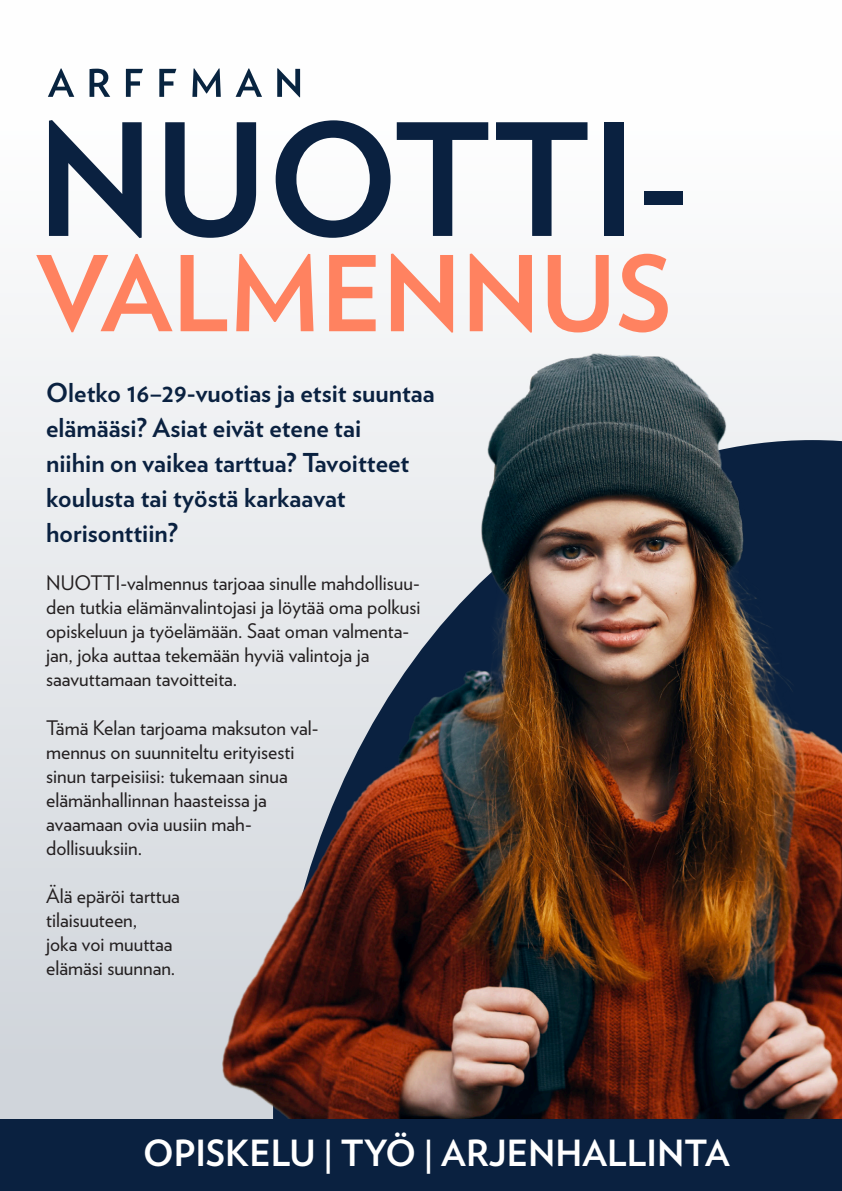
<style>
.page{position:relative;width:842px;height:1191px;background:#fff}
.page>*{position:absolute;margin:0;border:0;box-sizing:border-box;transform-origin:0 0}
.t1{font:700 155px "Verlag";color:#0a2140}
.t2{font:700 104px "Verlag";color:#ff8260}
.t3{font:700 36px "Verlag";color:#fff}
.t4{font:700 26px/35.2px "Verlag";color:#0a2140}
.t5{font:20px/24px "Verlag";color:#231f20}
</style>
<div class="page">
<div style="left:0;top:0;width:842px;height:1191px;background:linear-gradient(to bottom,#fff,#cbd0d7)"></div>
<svg style="left:48px;top:68px;width:252px;height:29px"></svg>
<img style="left:176px;top:316px;width:666px;height:802px">
<div style="left:0;top:1118px;width:842px;height:73px;background:#0a2140"></div>
<h1 class="t1" style="left:37px;top:58px;width:656px">NUOTTI-</h1>
<h2 class="t2" style="left:37px;top:212px;width:637px">VALMENNUS</h2>
<h3 class="t4" style="left:46px;top:373px;width:390px">Oletko 16–29-vuotias ja etsit suuntaa elämääsi? Asiat eivät etene tai<br>niihin on vaikea tarttua? Tavoitteet koulusta tai työstä karkaavat horisonttiin?</h3>
<p class="t5" style="left:46px;top:570px;width:376px">NUOTTI-valmennus tarjoaa sinulle mahdollisuu&shy;den tutkia elämänvalintojasi ja löytää oma polkusi opiskeluun ja työelämään. Saat oman valmenta&shy;jan, joka auttaa tekemään hyviä valintoja ja saavuttamaan tavoitteita.</p>
<p class="t5" style="left:46px;top:714px;width:274px">Tämä Kelan tarjoama maksuton val&shy;mennus on suunniteltu erityisesti sinun tarpeisiisi: tukemaan sinua elämänhallinnan haasteissa ja avaamaan ovia uusiin mah&shy;dollisuuksiin.</p>
<p class="t5" style="left:46px;top:882px;width:135px">Älä epäröi tarttua tilaisuuteen,<br>joka voi muuttaa elämäsi suunnan.</p>
<h3 class="t3" style="left:143px;top:1124px;width:588px">OPISKELU | TYÖ | ARJENHALLINTA</h3>
</div>
